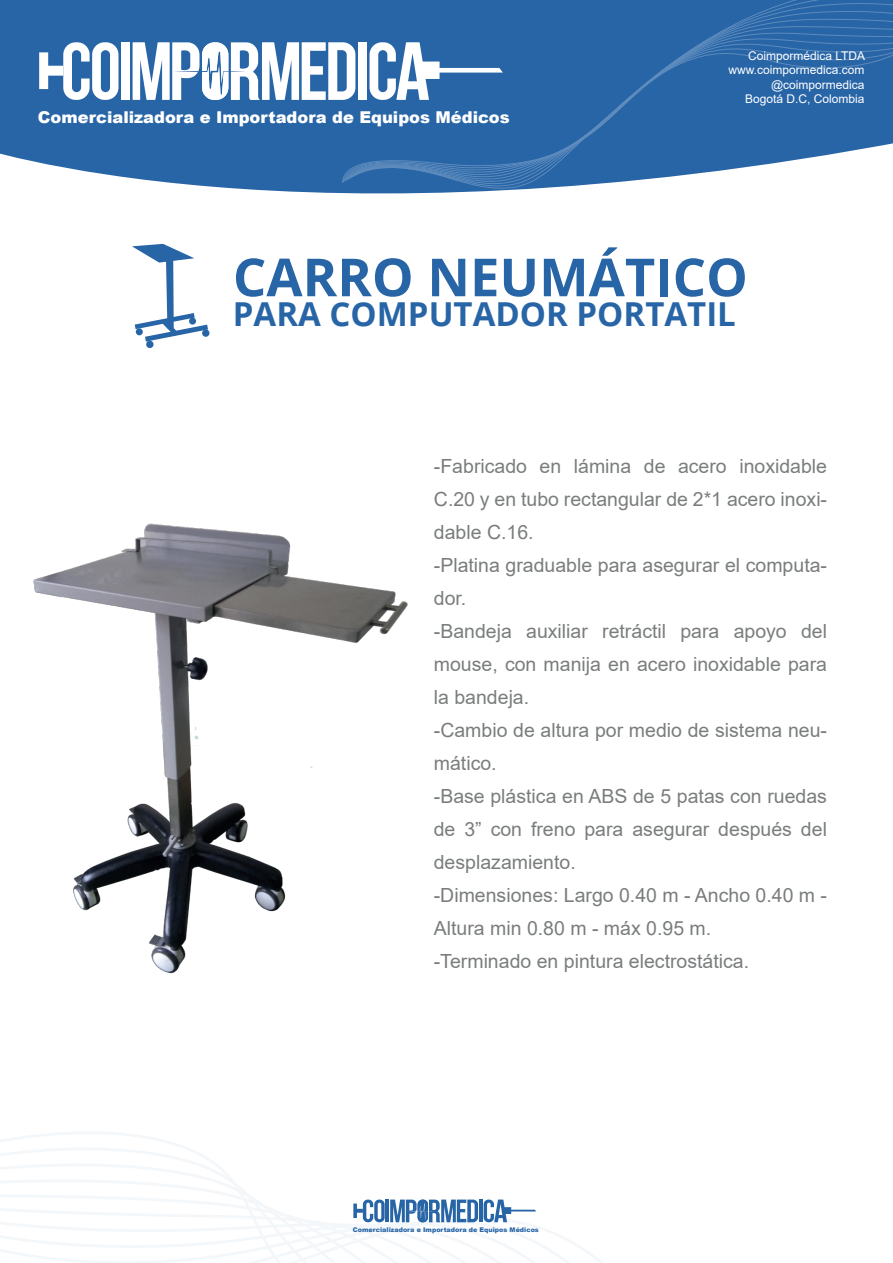
<style>
.page{position:relative;width:893px;height:1263px;background:#fff}
.page>*{position:absolute;margin:0;border:0;box-sizing:border-box;transform-origin:0 0}
.t1{font:700 52.5px "Open Sans";color:#2865a7}
.t2{font:700 33px "Open Sans";color:#2865a7}
.t3{font:19.5px/33px "Arial";color:#7a7d7e}
.t4{font:900 16.35px "Arial";color:#fff}
.t5{font:12px/14.4px "Arial";color:#fff;text-align:right}
.t6{font:900 6.45px "Arial";color:#2865a7}
</style>
<div class="page">
<svg style="left:0;top:0;width:527px;height:244px;fill:#2865a7"></svg>
<svg style="left:352px;top:0;width:541px;height:189px;background:#3a72ae"></svg>
<svg style="left:0;top:1132px;width:603px;height:131px"></svg>
<svg style="left:39px;top:42px;width:79px;height:58px"></svg>
<div style="left:121px;top:42px;width:9px;height:58px;background:#fff"></div>
<div style="left:358px;top:42px;width:9px;height:58px;background:#fff"></div>
<svg style="left:370px;top:42px;width:133px;height:58px"></svg>
<svg style="left:133px;top:42px;width:222px;height:58px"></svg>
<hr style="left:479px;top:1199px;width:4px;height:23px;background:#2865a7">
<svg style="left:484px;top:1199px;width:52px;height:23px"></svg>
<svg style="left:353px;top:1199px;width:125px;height:23px"></svg>
<div style="left:202px;top:329px;width:7px;height:8px;background:#2865a7;border-radius:50%"></div>
<div style="left:146px;top:341px;width:8px;height:7px;background:#2865a7;border-radius:50%"></div>
<svg style="left:132px;top:244px;width:76px;height:98px"></svg>
<img style="left:33px;top:523px;width:374px;height:451px">
<p class="t4" style="left:38px;top:106px;width:473px">Comercializadora e Importadora de Equipos Médicos</p>
<p class="t5" style="left:728px;top:48px;width:138px">Coimpormédica LTDA www.coimpormedica.com @coimpormedica<br>Bogotá D.C, Colombia</p>
<h1 class="t1" style="left:233px;top:240px;width:516px">CARRO NEUMÁTICO</h1>
<h2 class="t2" style="left:233px;top:291px;width:504px">PARA COMPUTADOR PORTATIL</h2>
<p class="t3" style="left:434px;top:450px;width:395px">-Fabricado en lámina de acero inoxidable<br>C.20 y en tubo rectangular de 2*1 acero inoxi&shy;dable C.16.<br>-Platina graduable para asegurar el computa&shy;dor.<br>-Bandeja auxiliar retráctil para apoyo del mouse, con manija en acero inoxidable para la bandeja.<br>-Cambio de altura por medio de sistema neu&shy;mático.<br>-Base plástica en ABS de 5 patas con ruedas de 3” con freno para asegurar después del desplazamiento.<br>-Dimensiones: Largo 0.40 m - Ancho 0.40 m -<br>Altura min 0.80 m - máx 0.95 m.<br>-Terminado en pintura electrostática.</p>
<p class="t6" style="left:353px;top:1224px;width:188px">Comercializadora e Importadora de Equipos Médicos</p>
</div>
